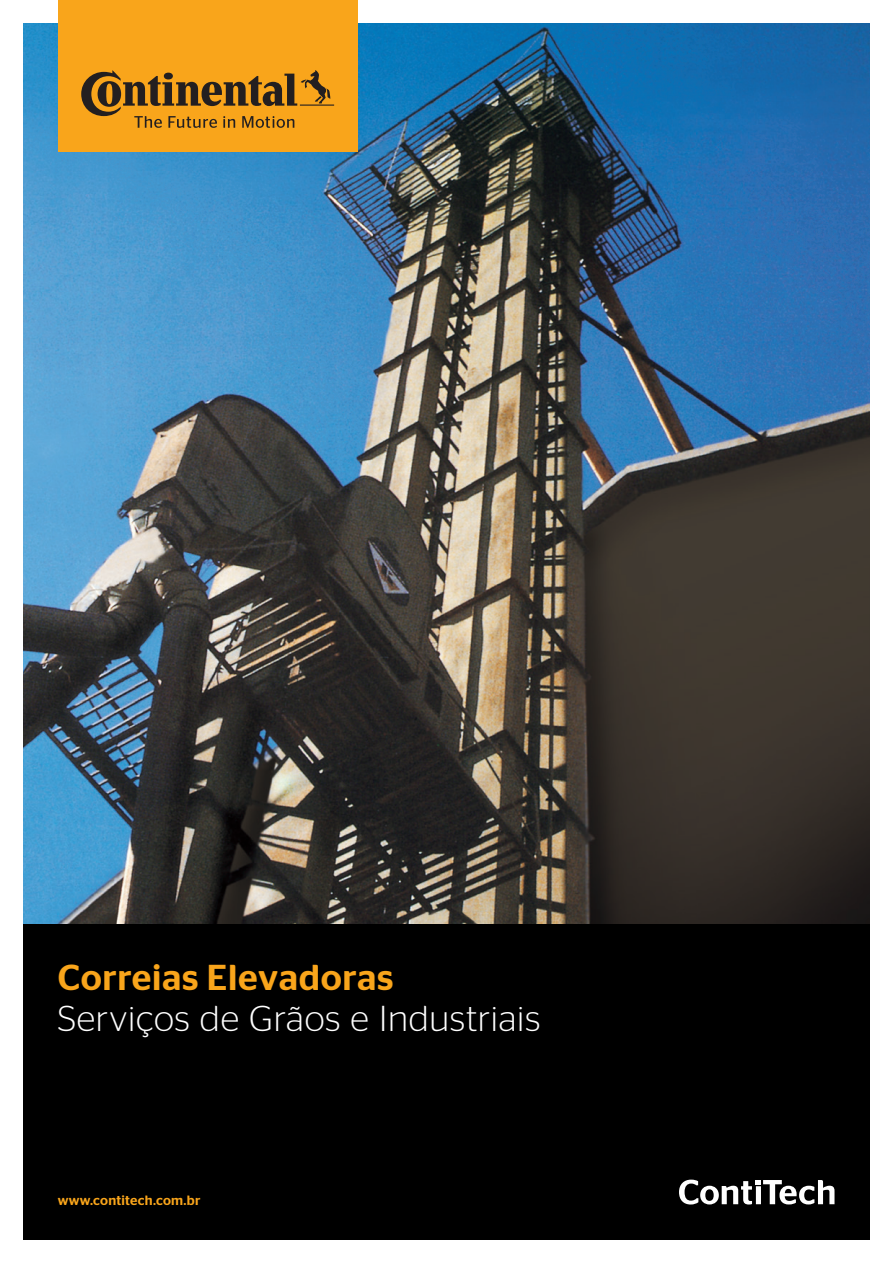
<style>
.page{position:relative;width:893px;height:1263px;background:#fff}
.page>*{position:absolute;margin:0;border:0;box-sizing:border-box;transform-origin:0 0}
.t1{font:300 36px "Continental Stag Sans";letter-spacing:.02em;color:#fff}
.t2{font:500 36px "Continental Stag Sans";letter-spacing:.02em;color:#f9a51b}
.t3{font:500 13.5px "Continental Stag Sans";letter-spacing:.02em;color:#f9a51b}
</style>
<div class="page">
<img style="left:23px;top:23px;width:847px;height:901px">
<div style="left:23px;top:924px;width:847px;height:315px;background:#000"></div>
<div style="left:58px;top:0;width:299px;height:152px;background:#f9a51b"></div>
<svg style="left:81px;top:70px;width:253px;height:58px"></svg>
<svg style="left:679px;top:1179px;width:155px;height:25px"></svg>
<p class="t2" style="left:58px;top:957px;width:337px">Correias Elevadoras</p>
<p class="t1" style="left:58px;top:999px;width:484px">Serviços de Grãos e Industriais</p>
<p class="t3" style="left:58px;top:1192px;width:144px">www.contitech.com.br</p>
</div>
